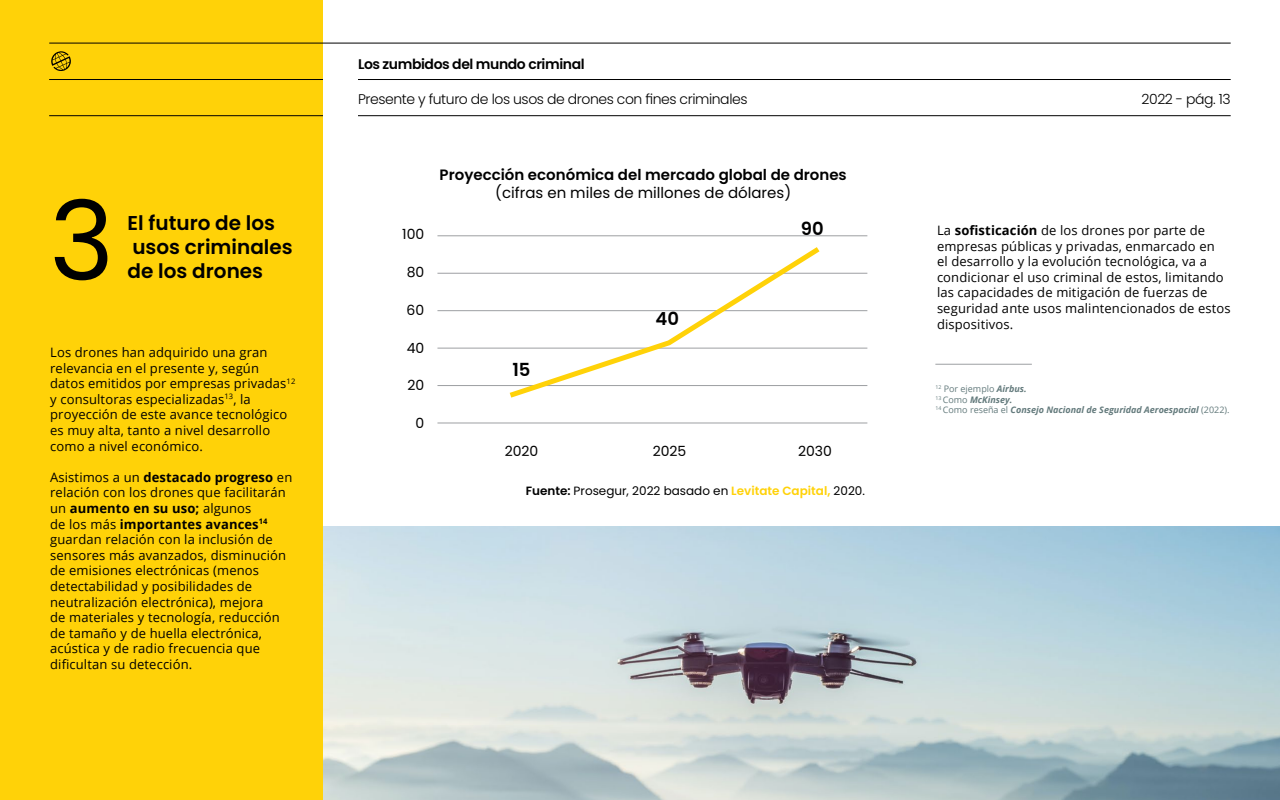
<style>
.page{position:relative;width:1280px;height:800px;background:#fff}
.page>*{position:absolute;margin:0;border:0;box-sizing:border-box;transform-origin:0 0}
.t1{font:110px "Poppins";color:#000}
.t2{font:600 20px/24px "Poppins";color:#000}
.t3{font:600 18px "Poppins";color:#000}
.t4{font:600 15px "Poppins";color:#000}
.t5{font:15px "Poppins";color:#000}
.t6{font:300 14px "Poppins";letter-spacing:-.03em;color:#000}
.t7{font:600 14px "Poppins";letter-spacing:-.03em;color:#000}
.t8{font:14px "Poppins";color:#000}
.t9{font:13px/15.6px "Open Sans";letter-spacing:.01em;color:#000}
.t10{font:12px "Poppins";color:#000}
.t11{font:italic 700 9px/10.8px "Open Sans";color:#637a7c}
.s1{font-weight:700}
.s2{font-weight:600}
.s3{font-weight:600;color:#ffd208}
.s4{font-weight:400;font-style:normal}
</style>
<div class="page">
<img style="left:323px;top:526px;width:957px;height:274px">
<div style="left:0;top:0;width:323px;height:800px;background:#ffd208"></div>
<svg style="left:51px;top:51px;width:20px;height:20px"></svg>
<hr style="left:49px;top:43px;width:1182px;height:1px;background:#000">
<hr style="left:49px;top:79px;width:274px;height:1px;background:#000">
<hr style="left:49px;top:115px;width:274px;height:1px;background:#000">
<hr style="left:358px;top:79px;width:873px;height:1px;background:#000">
<hr style="left:358px;top:115px;width:873px;height:1px;background:#000">
<hr style="left:935px;top:364px;width:97px;height:1px;background:#9d9fa2">
<hr style="left:437px;top:273px;width:430px;height:1px;background:#9d9fa2">
<hr style="left:437px;top:236px;width:430px;height:1px;background:#9d9fa2">
<hr style="left:437px;top:348px;width:430px;height:1px;background:#9d9fa2">
<hr style="left:437px;top:310px;width:430px;height:1px;background:#9d9fa2">
<hr style="left:437px;top:423px;width:430px;height:1px;background:#9d9fa2">
<hr style="left:437px;top:385px;width:430px;height:1px;background:#9d9fa2">
<svg style="left:504px;top:247px;width:321px;height:151px"></svg>
<p class="t7" style="left:358px;top:56px;width:228px">Los zumbidos del mundo criminal</p>
<p class="t6" style="left:358px;top:91px;width:391px">Presente y futuro de los usos de drones con fines criminales</p>
<p class="t6" style="left:1142px;top:91px;width:91px">2022 - pág. 13</p>
<h1 class="t1" style="left:49px;top:178px;width:66px">3</h1>
<p class="t4" style="left:440px;top:166px;width:409px">Proyección económica del mercado global de drones</p>
<p class="t5" style="left:495px;top:184px;width:297px">(cifras en miles de millones de dólares)</p>
<h2 class="t2" style="left:128px;top:211px;width:167px">El futuro de los usos criminales de los drones</h2>
<p class="t9" style="left:937px;top:222px;width:295px">La <span class="s1">sofisticación</span> de los drones por parte de empresas públicas y privadas, enmarcado en<br>el desarrollo y la evolución tecnológica, va a condicionar el uso criminal de estos, limitando las capacidades de mitigación de fuerzas de seguridad ante usos malintencionados de estos dispositivos.</p>
<h3 class="t3" style="left:801px;top:219px;width:24px">90</h3>
<p class="t8" style="left:402px;top:226px;width:24px">100</p>
<p class="t8" style="left:407px;top:264px;width:19px">80</p>
<p class="t8" style="left:407px;top:302px;width:19px">60</p>
<h3 class="t3" style="left:655px;top:308px;width:25px">40</h3>
<p class="t9" style="left:50px;top:344px;width:247px">Los drones han adquirido una gran relevancia en el presente y, según datos emitidos por empresas privadas<sup>12 </sup>y consultoras especializadas<sup>13</sup>, la proyección de este avance tecnológico es muy alta, tanto a nivel desarrollo como a nivel económico.</p>
<p class="t9" style="left:50px;top:469px;width:244px">Asistimos a un <span class="s1">destacado progreso</span> en relación con los drones que facilitarán un <span class="s1">aumento en su uso;</span> algunos<br>de los más <span class="s1">importantes avances</span><sup>14 </sup>guardan relación con la inclusión de sensores más avanzados, disminución de emisiones electrónicas (menos detectabilidad y posibilidades de neutralización electrónica), mejora<br>de materiales y tecnología, reducción de tamaño y de huella electrónica, acústica y de radio frecuencia que dificultan su detección.</p>
<p class="t8" style="left:407px;top:340px;width:19px">40</p>
<p class="t8" style="left:407px;top:377px;width:18px">20</p>
<p class="t8" style="left:416px;top:415px;width:10px">0</p>
<h3 class="t3" style="left:512px;top:360px;width:20px">15</h3>
<p class="t8" style="left:505px;top:443px;width:35px">2020</p>
<p class="t8" style="left:653px;top:443px;width:35px">2025</p>
<p class="t8" style="left:798px;top:443px;width:35px">2030</p>
<p class="t10" style="left:526px;top:484px;width:341px"><span class="s2">Fuente:</span> Prosegur, 2022 basado en <span class="s3">Levitate Capital,</span> 2020.</p>
<p class="t11" style="left:935px;top:383px;width:296px"><sup>12</sup> <span class="s4">Por ejemplo</span> Airbus.<br><sup>13</sup> <span class="s4">Como</span> McKinsey.<br><sup>14</sup> <span class="s4">Como reseña el</span> Consejo Nacional de Seguridad Aeroespacial <span class="s4">(2022).</span></p>
</div>
